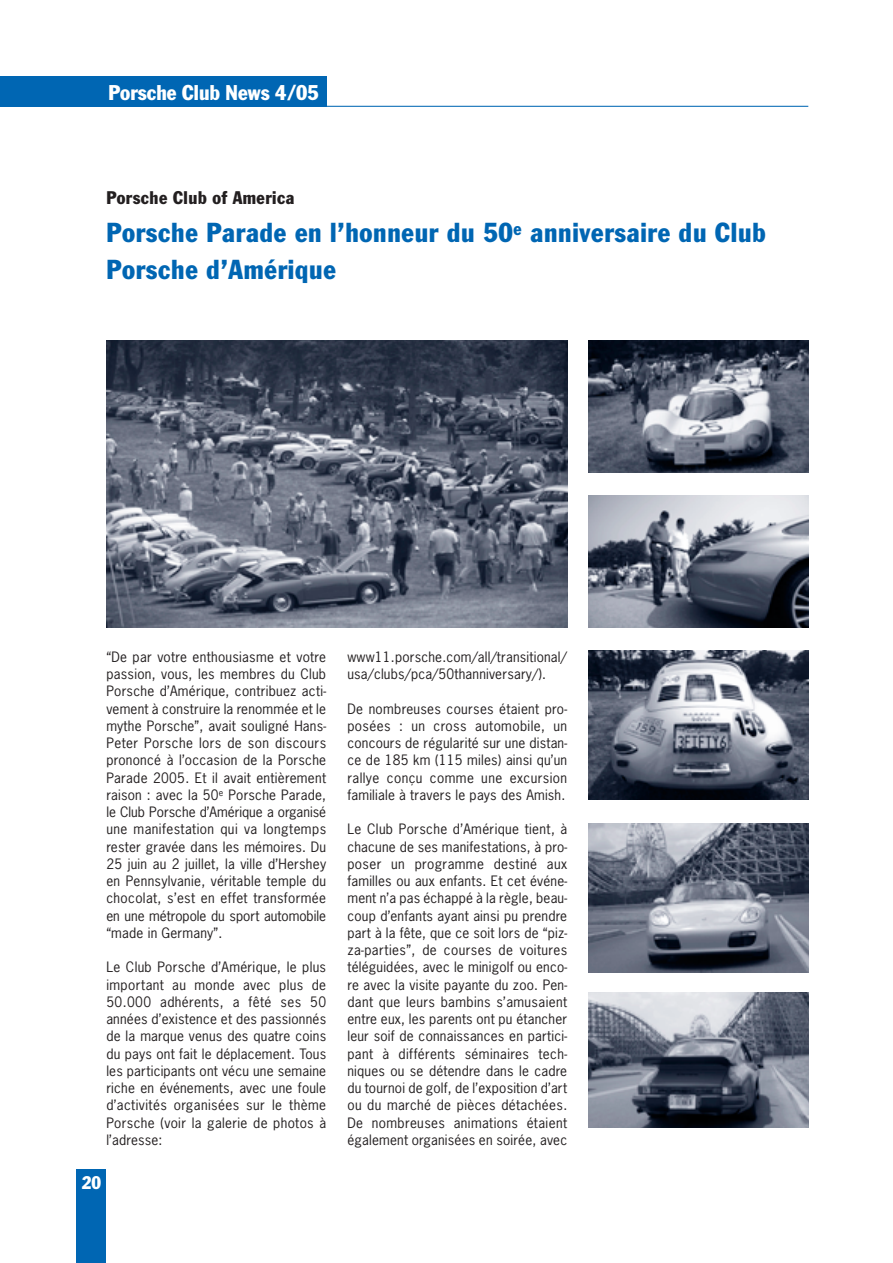
<style>
.page{position:relative;width:893px;height:1263px;background:#fff}
.page>*{position:absolute;margin:0;border:0;box-sizing:border-box;transform-origin:0 0}
.t1{font:condensed 27px/37.5px "Porsche Franklin Gothic";letter-spacing:.025em;color:#0066b3}
.t2{font:condensed 21px "Porsche Franklin Gothic";color:#fff}
.t3{font:condensed 18px "Porsche Franklin Gothic";letter-spacing:.025em;color:#231f20}
.t4{font:condensed 18px "Porsche Franklin Gothic";color:#fff}
.t5{font:13.5px/17.2px "Porsche News Gothic";letter-spacing:.015em;color:#231f20;text-align:justify}
</style>
<div class="page">
<div style="left:0;top:76px;width:326px;height:30px;background:#0066b3"></div>
<hr style="left:0;top:106px;width:808px;height:1px;background:#0066b3">
<div style="left:77px;top:1169px;width:29px;height:94px;background:#0066b3"></div>
<img style="left:588px;top:340px;width:220px;height:132px">
<img style="left:106px;top:340px;width:461px;height:287px">
<img style="left:588px;top:495px;width:220px;height:132px">
<img style="left:588px;top:651px;width:220px;height:149px">
<img style="left:588px;top:823px;width:220px;height:149px">
<img style="left:588px;top:993px;width:220px;height:135px">
<h2 class="t2" style="left:108px;top:85px;width:212px">Porsche Club News 4/05</h2>
<h3 class="t3" style="left:106px;top:191px;width:189px">Porsche Club of America</h3>
<h1 class="t1" style="left:106px;top:216px;width:660px">Porsche Parade en l’honneur du 50<sup>e</sup> anniversaire du Club<br>Porsche d’Amérique</h1>
<p class="t5" style="left:106px;top:649px;width:221px">“De par votre enthousiasme et votre passion, vous, les membres du Club Porsche d’Amérique, contribuez acti&shy;vement à construire la renommée et le mythe Porsche”, avait souligné Hans-Peter Porsche lors de son discours prononcé à l’occasion de la Porsche Parade 2005. Et il avait entièrement raison : avec la 50<sup>e</sup> Porsche Parade, le Club Porsche d’Amérique a organisé une manifestation qui va longtemps rester gravée dans les mémoires. Du 25 juin au 2 juillet, la ville d’Hershey en Pennsylvanie, véritable temple du chocolat, s’est en effet transformée en une métropole du sport automobile “made in Germany”.</p>
<p class="t5" style="left:106px;top:960px;width:221px">Le Club Porsche d’Amérique, le plus important au monde avec plus de 50.000 adhérents, a fêté ses 50 années d’existence et des passionnés de la marque venus des quatre coins du pays ont fait le déplacement. Tous les participants ont vécu une semaine riche en événements, avec une foule d’activités organisées sur le thème Porsche (voir la galerie de photos à l’adresse:</p>
<h3 class="t4" style="left:82px;top:1176px;width:21px">20</h3>
<p class="t5" style="left:347px;top:649px;width:221px">www11.porsche.com/all/transitional/ usa/clubs/pca/50thanniversary/).</p>
<p class="t5" style="left:347px;top:701px;width:221px">De nombreuses courses étaient pro&shy;posées : un cross automobile, un concours de régularité sur une distan&shy;ce de 185 km (115 miles) ainsi qu’un rallye conçu comme une excursion familiale à travers le pays des Amish.</p>
<p class="t5" style="left:347px;top:822px;width:221px">Le Club Porsche d’Amérique tient, à chacune de ses manifestations, à pro&shy;poser un programme destiné aux familles ou aux enfants. Et cet événe&shy;ment n’a pas échappé à la règle, beau&shy;coup d’enfants ayant ainsi pu prendre part à la fête, que ce soit lors de “piz&shy;za-parties”, de courses de voitures téléguidées, avec le minigolf ou enco&shy;re avec la visite payante du zoo. Pen&shy;dant que leurs bambins s’amusaient entre eux, les parents ont pu étancher leur soif de connaissances en partici&shy;pant à différents séminaires tech&shy;niques ou se détendre dans le cadre du tournoi de golf, de l’exposition d’art ou du marché de pièces détachées.<br>De nombreuses animations étaient également organisées en soirée, avec</p>
</div>
